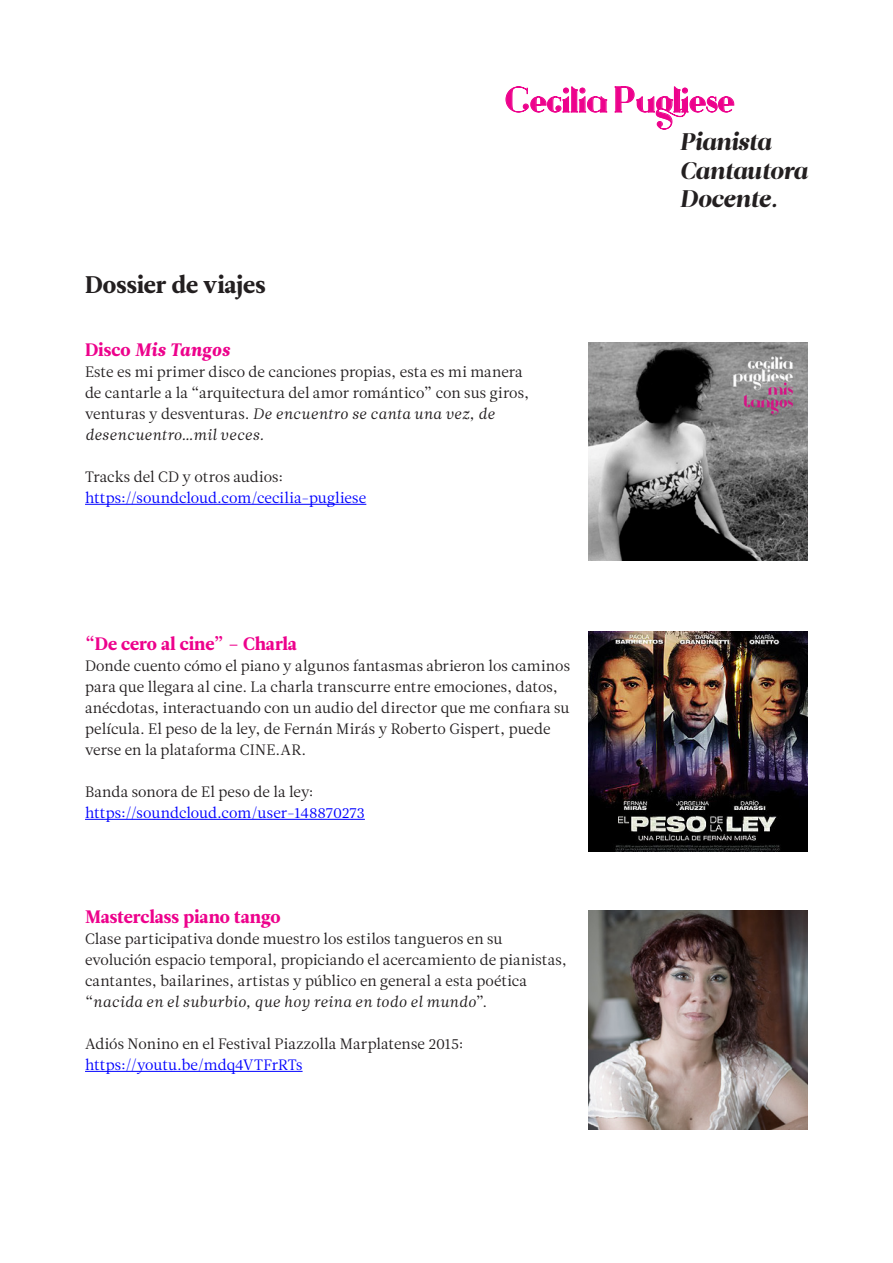
<style>
.page{position:relative;width:893px;height:1263px;background:#fff}
.page>*{position:absolute;margin:0;border:0;box-sizing:border-box;transform-origin:0 0}
.t1{font:36px "Arg Old";color:#ed028c}
.t2{font:italic 24px "Leitura Display";color:#231f20}
.t3{font:24px "Leitura News Roman 4";color:#231f20}
.t4{font:18px "Leitura News Roman 4";color:#ed028c}
.t5{font:18px "Leitura News Italic 4";letter-spacing:.005em;color:#ed028c}
.t6{font:15px/21px "Leitura News Roman 1";color:#231f20}
.t7{font:15px "Leitura News Roman 1";color:#00f}
.s1{font-family:"Leitura News Roman 4"}
.s2{font-family:"Leitura News Italic 1"}
</style>
<div class="page">
<hr style="left:85px;top:504px;width:281px;height:1px;background:#00f">
<hr style="left:85px;top:819px;width:280px;height:1px;background:#00f">
<hr style="left:85px;top:1071px;width:218px;height:1px;background:#00f">
<svg style="left:505px;top:86px;width:102px;height:27px"></svg>
<svg style="left:614px;top:86px;width:121px;height:44px"></svg>
<img style="left:588px;top:342px;width:220px;height:218px">
<img style="left:588px;top:631px;width:220px;height:220px">
<img style="left:588px;top:910px;width:220px;height:219px">
<p class="t3" style="left:85px;top:270px;width:182px">Dossier de viajes</p>
<p class="t1" style="left:506px;top:79px;width:231px">Cecilia Pugliese</p>
<p class="t2" style="left:680px;top:127px;width:93px">Pianista</p>
<p class="t2" style="left:680px;top:156px;width:129px">Cantautora</p>
<p class="t2" style="left:680px;top:184px;width:100px">Docente.</p>
<p class="t5" style="left:85px;top:339px;width:147px"><span class="s1">Disco</span> Mis Tangos</p>
<p class="t6" style="left:85px;top:361px;width:446px">Este es mi primer disco de canciones propias, esta es mi manera de cantarle a la “arquitectura del amor romántico” con sus giros, venturas y desventuras. <span class="s2">De encuentro se canta una vez, de desencuentro…mil veces.</span></p>
<p class="t6" style="left:85px;top:466px;width:200px">Tracks del CD y otros audios:</p>
<p class="t7" style="left:85px;top:489px;width:283px">https://soundcloud.com/cecilia-pugliese</p>
<p class="t4" style="left:85px;top:633px;width:213px">“De cero al cine” – Charla</p>
<p class="t6" style="left:85px;top:655px;width:487px">Donde cuento cómo el piano y algunos fantasmas abrieron los caminos para que llegara al cine. La charla transcurre entre emociones, datos, anécdotas, interactuando con un audio del director que me confiara su película. El peso de la ley, de Fernán Mirás y Roberto Gispert, puede verse en la plataforma CINE.AR.</p>
<p class="t6" style="left:85px;top:781px;width:230px">Banda sonora de El peso de la ley:</p>
<p class="t7" style="left:85px;top:804px;width:281px">https://soundcloud.com/user-148870273</p>
<p class="t4" style="left:85px;top:906px;width:197px">Masterclass piano tango</p>
<p class="t6" style="left:85px;top:928px;width:483px">Clase participativa donde muestro los estilos tangueros en su evolución espacio temporal, propiciando el acercamiento de pianistas, cantantes, bailarines, artistas y público en general a esta poética “<span class="s2">nacida en el suburbio, que hoy reina en todo el mundo</span>”.</p>
<p class="t6" style="left:85px;top:1033px;width:380px">Adiós Nonino en el Festival Piazzolla Marplatense 2015:</p>
<p class="t7" style="left:85px;top:1056px;width:219px">https://youtu.be/mdq4VTFrRTs</p>
</div>
